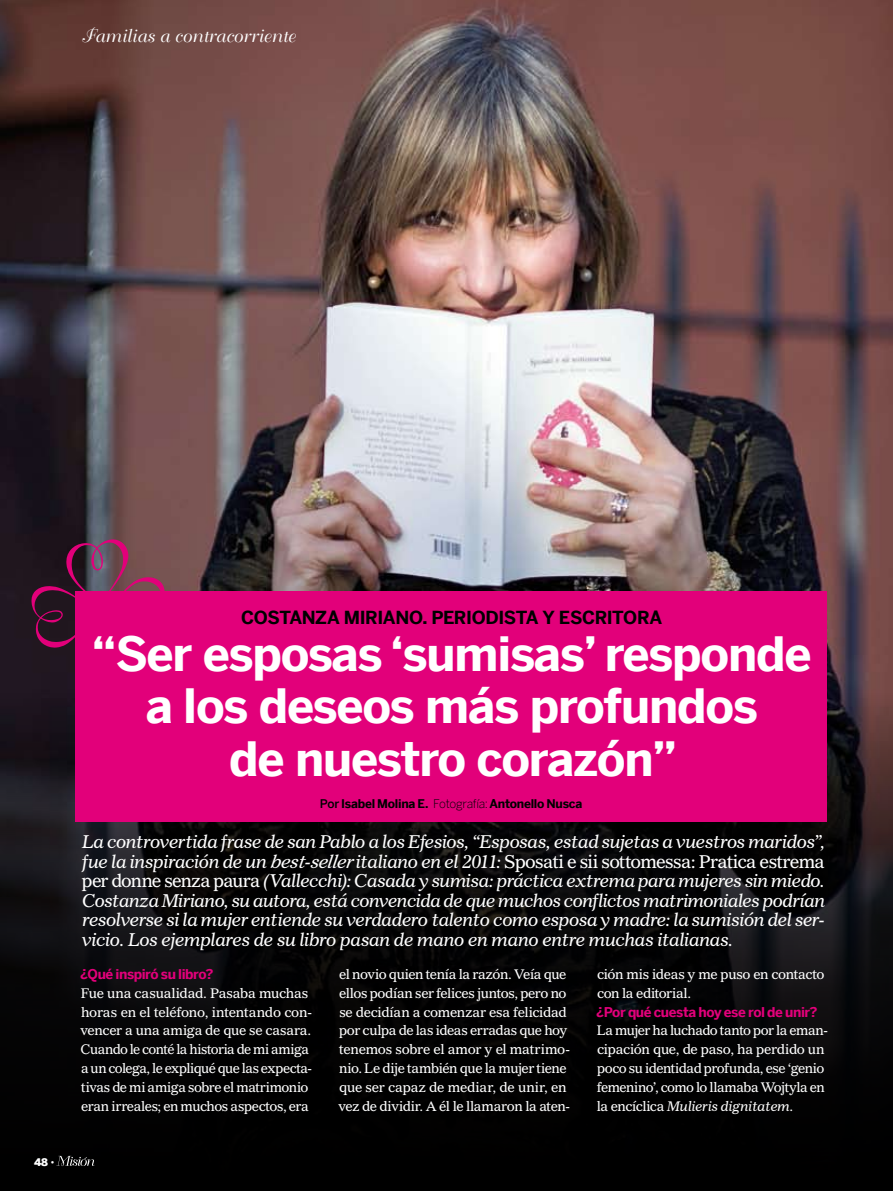
<style>
.page{position:relative;width:893px;height:1191px;background:#fff}
.page>*{position:absolute;margin:0;border:0;box-sizing:border-box;transform-origin:0 0}
.t1{font:700 47.25px/52.5px "Benton Sans";letter-spacing:-.025em;color:#fff;text-align:center}
.t2{font:italic 18px/19.5px "Gazette LH";letter-spacing:-.03em;color:#fff;text-align:justify}
.t3{font:700 18px "Benton Sans";letter-spacing:-.025em;color:#000}
.t4{font:18px "Bellevue";letter-spacing:.02em;color:#fff}
.t5{font:13.5px/18.8px "Gazette LH";letter-spacing:-.03em;color:#fff}
.t6{font:700 13.5px "Benton Sans";letter-spacing:-.035em;color:#e2007a}
.t7{font:700 12px "Benton Sans";letter-spacing:-.02em;color:#000}
.t8{font:900 10.5px "Benton Sans";color:#fff}
.s1{font-weight:300}
.s2{font-weight:500}
.s3{font-style:normal}
.s4{font-style:italic}
</style>
<div class="page">
<img style="left:0;top:0;width:893px;height:690px">
<svg style="left:0;top:690px;width:893px;height:501px;background:#070608"></svg>
<div style="left:75px;top:591px;width:752px;height:231px;background:#e2007a"></div>
<svg style="left:56px;top:1155px;width:38px;height:11px"></svg>
<svg style="left:31px;top:539px;width:139px;height:141px"></svg>
<h2 class="t4" style="left:81px;top:26px;width:215px">Familias a contracorriente</h2>
<p class="t8" style="left:34px;top:1155px;width:22px">48 <span class="s1">•</span></p>
<h2 class="t3" style="left:241px;top:606px;width:14px">costanza</h2>
<h2 class="t3" style="left:344px;top:606px;width:13px">miriano</h2>
<h2 class="t3" style="left:422px;top:606px;width:241px">. PERIODISTA Y ESCRITORA</h2>
<h1 class="t1" style="left:92px;top:627px;width:721px">“Ser esposas ‘sumisas’ responde a los deseos más profundos<br>de nuestro corazón”</h1>
<p class="t7" style="left:320px;top:796px;width:264px"><span class="s2">Por</span> Isabel Molina E. <span class="s1">Fotografía:</span> Antonello Nusca</p>
<p class="t2" style="left:82px;top:832px;width:745px">La controvertida frase de san Pablo a los Efesios, “Esposas, estad sujetas a vuestros maridos”, fue la inspiración de un best-selleritaliano en el 2011: <span class="s3">Sposati e sii sottomessa: Pratica estrema per donne senza paura</span> (Vallecchi): Casada y sumisa: práctica extrema para mujeres sin miedo.<br>Costanza Miriano, su autora, está convencida de que muchos conflictos matrimoniales podrían resolverse si la mujer entiende su verdadero talento como esposa y madre: la sumisión del ser&shy;vicio. Los ejemplares de su libro pasan de mano en mano entre muchas italianas.</p>
<p class="t6" style="left:80px;top:966px;width:135px">¿Qué inspiró su libro?</p>
<p class="t5" style="left:80px;top:983px;width:233px">Fue una casualidad. Pasaba muchas horas en el teléfono, intentando con&shy;vencer a una amiga de que se casara.<br>Cuando le conté la historia de mi amiga a un colega, le expliqué que las expecta&shy;tivas de mi amiga sobre el matrimonio eran irreales; en muchos aspectos, era</p>
<p class="t5" style="left:338px;top:965px;width:233px">el novio quien tenía la razón. Veía que ellos podían ser felices juntos, pero no se decidían a comenzar esa felicidad por culpa de las ideas erradas que hoy tenemos sobre el amor y el matrimo&shy;nio. Le dije también que la mujer tiene que ser capaz de mediar, de unir, en vez de dividir. A él le llamaron la aten-</p>
<p class="t5" style="left:597px;top:965px;width:229px">ción mis ideas y me puso en contacto con la editorial.</p>
<p class="t6" style="left:596px;top:1003px;width:223px">¿Por qué cuesta hoy ese rol de unir?</p>
<p class="t5" style="left:597px;top:1021px;width:233px">La mujer ha luchado tanto por la eman&shy;cipación que, de paso, ha perdido un poco su identidad profunda, ese ‘genio femenino’, como lo llamaba Wojtyla en la encíclica <span class="s4">Mulieris dignitatem</span>.</p>
</div>
